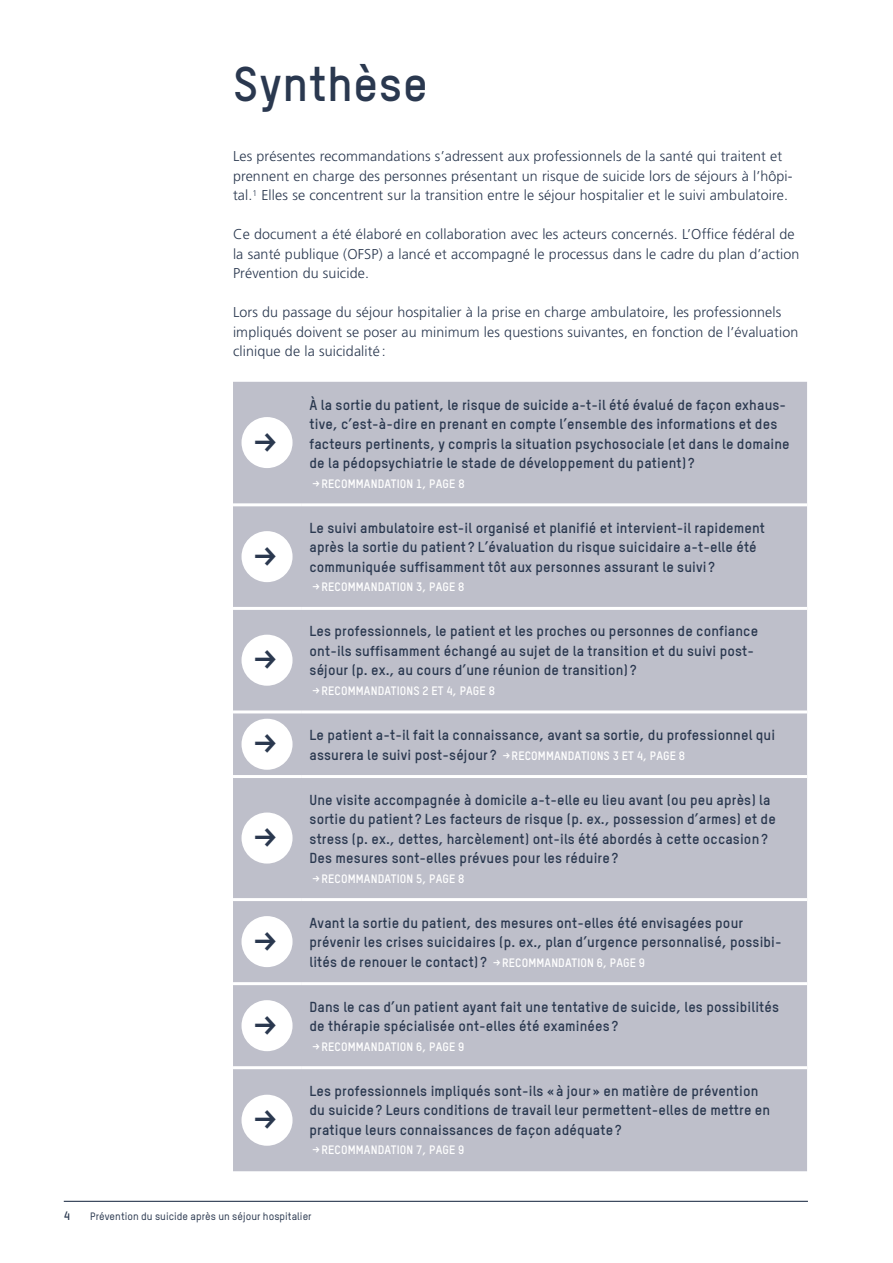
<style>
.page{position:relative;width:893px;height:1263px;background:#fff}
.page>*{position:absolute;margin:0;border:0;box-sizing:border-box;transform-origin:0 0}
.Titel_T-Star_32pt{font:700 48px "TSTAR";letter-spacing:.015em;color:#2a384f}
.T-Star_9_5pt{font:700 14.25px/19.5px "TSTAR";letter-spacing:.01em;color:#2a384f}
.Frutiger_Lauftext_9{font:300 14.25px/19.5px "Frutiger";letter-spacing:.01em;color:#2a384f}
.T-Star_9_5pt-2{font:700 12px "TSTAR";letter-spacing:.01em;color:#fff}
.t1{font:700 12px "TSTAR";color:#2a384f}
.t2{font:500 10.5px "TSTAR";letter-spacing:.005em;color:#2a384f}
.s1{font-size:12px;color:#fff}
</style>
<div class="page">
<hr style="left:64px;top:1201px;width:744px;height:1px;background:#2a384f">
<div style="left:233px;top:382px;width:574px;height:789px;background:#bebfca"></div>
<hr style="left:233px;top:503px;width:68px;height:3px;background:#fff">
<hr style="left:301px;top:503px;width:506px;height:3px;background:#fff">
<hr style="left:233px;top:607px;width:68px;height:3px;background:#fff">
<hr style="left:301px;top:607px;width:506px;height:3px;background:#fff">
<hr style="left:233px;top:710px;width:68px;height:3px;background:#fff">
<hr style="left:301px;top:710px;width:506px;height:3px;background:#fff">
<hr style="left:233px;top:775px;width:68px;height:3px;background:#fff">
<hr style="left:301px;top:775px;width:506px;height:3px;background:#fff">
<hr style="left:233px;top:898px;width:68px;height:3px;background:#fff">
<hr style="left:301px;top:898px;width:506px;height:3px;background:#fff">
<hr style="left:233px;top:982px;width:68px;height:3px;background:#fff">
<hr style="left:301px;top:982px;width:506px;height:3px;background:#fff">
<hr style="left:233px;top:1066px;width:68px;height:3px;background:#fff">
<hr style="left:301px;top:1066px;width:506px;height:3px;background:#fff">
<div style="left:242px;top:417px;width:51px;height:51px;background:#fff;border-radius:50%"></div>
<div style="left:242px;top:531px;width:51px;height:51px;background:#fff;border-radius:50%"></div>
<div style="left:242px;top:635px;width:51px;height:51px;background:#fff;border-radius:50%"></div>
<div style="left:242px;top:719px;width:51px;height:51px;background:#fff;border-radius:50%"></div>
<div style="left:242px;top:812px;width:51px;height:51px;background:#fff;border-radius:50%"></div>
<div style="left:242px;top:916px;width:51px;height:51px;background:#fff;border-radius:50%"></div>
<div style="left:242px;top:1000px;width:51px;height:51px;background:#fff;border-radius:50%"></div>
<div style="left:242px;top:1095px;width:51px;height:51px;background:#fff;border-radius:50%"></div>
<svg style="left:313px;top:480px;width:7px;height:6px"></svg>
<svg style="left:313px;top:584px;width:7px;height:6px"></svg>
<svg style="left:313px;top:688px;width:7px;height:5px"></svg>
<svg style="left:503px;top:752px;width:7px;height:6px"></svg>
<svg style="left:313px;top:875px;width:7px;height:6px"></svg>
<svg style="left:494px;top:959px;width:6px;height:6px"></svg>
<svg style="left:313px;top:1043px;width:7px;height:6px"></svg>
<svg style="left:313px;top:1147px;width:7px;height:6px"></svg>
<p class="Titel_T-Star_32pt" style="left:233px;top:54px;width:197px">Synthèse</p>
<p class="Frutiger_Lauftext_9" style="left:233px;top:147px;width:561px">Les présentes recommandations s’adressent aux professionnels de la santé qui traitent et prennent en charge des personnes présentant un risque de suicide lors de séjours à l’hôpi&shy;tal.<sup>1</sup> Elles se concentrent sur la transition entre le séjour hospitalier et le suivi ambulatoire.</p>
<p class="Frutiger_Lauftext_9" style="left:233px;top:225px;width:568px">Ce document a été élaboré en collaboration avec les acteurs concernés. L’Office fédéral de la santé publique (OFSP) a lancé et accompagné le processus dans le cadre du plan d’action<br>Prévention du suicide.</p>
<p class="Frutiger_Lauftext_9" style="left:233px;top:303px;width:567px">Lors du passage du séjour hospitalier à la prise en charge ambulatoire, les professionnels impliqués doivent se poser au minimum les questions suivantes, en fonction de l’évaluation clinique de la suicidalité :</p>
<p class="T-Star_9_5pt" style="left:310px;top:395px;width:482px">À la sortie du patient, le risque de suicide a-t-il été évalué de façon exhaus&shy;tive, c’est-à-dire en prenant en compte l’ensemble des informations et des facteurs pertinents, y compris la situation psychosociale (et dans le domaine de la pédopsychiatrie le stade de développement du patient) ?</p>
<p class="T-Star_9_5pt-2" style="left:321px;top:476px;width:145px">RECOMMANDATION 1, PAGE 8</p>
<p class="T-Star_9_5pt" style="left:310px;top:518px;width:457px">Le suivi ambulatoire est-il organisé et planifié et intervient-il rapidement après la sortie du patient ? L’évaluation du risque suicidaire a-t-elle été communiquée suffisamment tôt aux personnes assurant le suivi ?</p>
<p class="T-Star_9_5pt-2" style="left:321px;top:579px;width:145px">RECOMMANDATION 3, PAGE 8</p>
<p class="T-Star_9_5pt" style="left:310px;top:621px;width:450px">Les professionnels, le patient et les proches ou personnes de confiance ont-ils suffisamment échangé au sujet de la transition et du suivi post&shy;séjour (p. ex., au cours d’une réunion de transition) ?</p>
<p class="T-Star_9_5pt-2" style="left:321px;top:683px;width:175px">RECOMMANDATIONS 2 ET 4, PAGE 8</p>
<p class="T-Star_9_5pt" style="left:310px;top:725px;width:467px">Le patient a-t-il fait la connaissance, avant sa sortie, du professionnel qui assurera le suivi post-séjour ? <span class="s1">RECOMMANDATIONS 3 ET 4, PAGE 8</span></p>
<p class="T-Star_9_5pt" style="left:310px;top:789px;width:468px">Une visite accompagnée à domicile a-t-elle eu lieu avant (ou peu après) la sortie du patient ? Les facteurs de risque (p. ex., possession d’armes) et de stress (p. ex., dettes, harcèlement) ont-ils été abordés à cette occasion ?<br>Des mesures sont-elles prévues pour les réduire ?</p>
<p class="T-Star_9_5pt-2" style="left:321px;top:871px;width:145px">RECOMMANDATION 5, PAGE 8</p>
<p class="T-Star_9_5pt" style="left:310px;top:912px;width:471px">Avant la sortie du patient, des mesures ont-elles été envisagées pour prévenir les crises suicidaires (p. ex., plan d’urgence personnalisé, possibi&shy;lités de renouer le contact) ? <span class="s1">RECOMMANDATION 6, PAGE 9</span></p>
<p class="T-Star_9_5pt" style="left:310px;top:996px;width:471px">Dans le cas d’un patient ayant fait une tentative de suicide, les possibilités de thérapie spécialisée ont-elles été examinées ?</p>
<p class="T-Star_9_5pt-2" style="left:321px;top:1039px;width:144px">RECOMMANDATION 6, PAGE 9</p>
<p class="T-Star_9_5pt" style="left:310px;top:1080px;width:462px">Les professionnels impliqués sont-ils « à jour » en matière de prévention du suicide ? Leurs conditions de travail leur permettent-elles de mettre en pratique leurs connaissances de façon adéquate ?</p>
<p class="T-Star_9_5pt-2" style="left:321px;top:1142px;width:144px">RECOMMANDATION 7, PAGE 9</p>
<p class="t1" style="left:64px;top:1208px;width:8px">4</p>
<p class="t2" style="left:90px;top:1210px;width:223px">Prévention du suicide après un séjour hospitalier</p>
</div>
